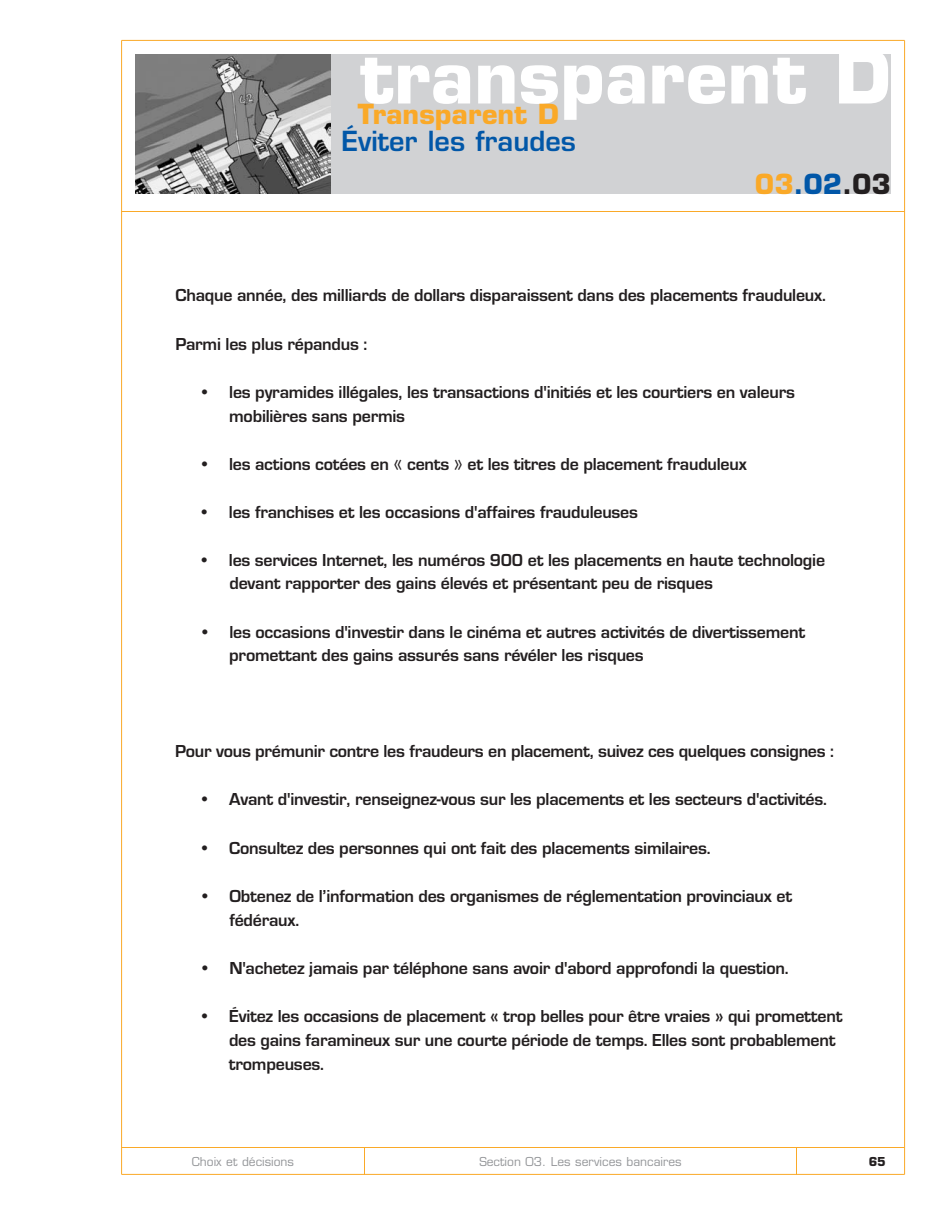
<style>
.page{position:relative;width:945px;height:1215px;background:#fff}
.page>*{position:absolute;margin:0;border:0;box-sizing:border-box;transform-origin:0 0}
.t1{font:700 72px "Eurostile";color:#fff}
.t2{font:600 27px "Eurostile";color:#0157a8}
.t3{font:700 27px "Eurostile";color:#faa928}
.t4{font:700 27px "Eurostile";color:#0157a8}
.t5{font:700 18px/24px "Eurostile";letter-spacing:-.015em;color:#231f20}
.t6{font:12px "Eurostile";color:#939598}
.t7{font:700 12px "Eurostile";color:#231f20}
.s1{color:#faa928}
.s2{color:#231f20}
.s3{font-weight:400}
</style>
<div class="page">
<hr style="left:122px;top:40px;width:783px;height:1px;background:#faa928">
<hr style="left:122px;top:1174px;width:783px;height:1px;background:#faa928">
<hr style="left:121px;top:40px;width:1px;height:1134px;background:#faa928">
<hr style="left:904px;top:40px;width:1px;height:1134px;background:#faa928">
<hr style="left:122px;top:1147px;width:782px;height:1px;background:#faa928">
<svg style="left:364px;top:1148px;width:1px;height:26px"></svg>
<svg style="left:796px;top:1148px;width:1px;height:26px"></svg>
<div style="left:331px;top:54px;width:560px;height:140px;background:#d1d2d4"></div>
<hr style="left:122px;top:211px;width:782px;height:1px;background:#faa928">
<img style="left:135px;top:54px;width:196px;height:140px">
<h1 class="t1" style="left:359px;top:50px;width:533px">transparent D</h1>
<h2 class="t2" style="left:342px;top:130px;width:236px">Éviter les fraudes</h2>
<h2 class="t3" style="left:358px;top:104px;width:203px">Transparent D</h2>
<h2 class="t4" style="left:755px;top:173px;width:138px"><span class="s1">03</span>.02<span class="s2">.03</span></h2>
<p class="t5" style="left:176px;top:283px;width:652px">Chaque année, des milliards de dollars disparaissent dans des placements frauduleux.</p>
<p class="t5" style="left:175px;top:331px;width:193px">Parmi les plus répandus :</p>
<p class="t5" style="left:229px;top:379px;width:567px;text-indent:-27px">• les pyramides illégales, les transactions d'initiés et les courtiers en valeurs mobilières sans permis</p>
<p class="t5" style="left:202px;top:451px;width:546px">• les actions cotées en <span class="s3">«</span> cents <span class="s3">»</span> et les titres de placement frauduleux</p>
<p class="t5" style="left:202px;top:499px;width:438px">• les franchises et les occasions d'affaires frauduleuses</p>
<p class="t5" style="left:229px;top:547px;width:597px;text-indent:-28px">• les services Internet, les numéros 900 et les placements en haute technologie devant rapporter des gains élevés et présentant peu de risques</p>
<p class="t5" style="left:229px;top:619px;width:578px;text-indent:-27px">• les occasions d'investir dans le cinéma et autres activités de divertissement promettant des gains assurés sans révéler les risques</p>
<p class="t5" style="left:175px;top:739px;width:660px">Pour vous prémunir contre les fraudeurs en placement, suivez ces quelques consignes :</p>
<p class="t5" style="left:202px;top:787px;width:626px">• Avant d'investir, renseignez-vous sur les placements et les secteurs d'activités.</p>
<p class="t5" style="left:202px;top:835px;width:510px">• Consultez des personnes qui ont fait des placements similaires.</p>
<p class="t5" style="left:229px;top:883px;width:564px;text-indent:-27px">• Obtenez de l’information des organismes de réglementation provinciaux et fédéraux.</p>
<p class="t5" style="left:202px;top:955px;width:588px">• N'achetez jamais par téléphone sans avoir d'abord approfondi la question.</p>
<p class="t5" style="left:229px;top:1003px;width:615px;text-indent:-27px">• Évitez les occasions de placement « trop belles pour être vraies » qui promettent des gains faramineux sur une courte période de temps. Elles sont probablement trompeuses.</p>
<p class="t6" style="left:192px;top:1156px;width:104px">Choix et décisions</p>
<p class="t6" style="left:479px;top:1156px;width:204px">Section 03. Les services bancaires</p>
<p class="t7" style="left:869px;top:1156px;width:19px">65</p>
</div>
